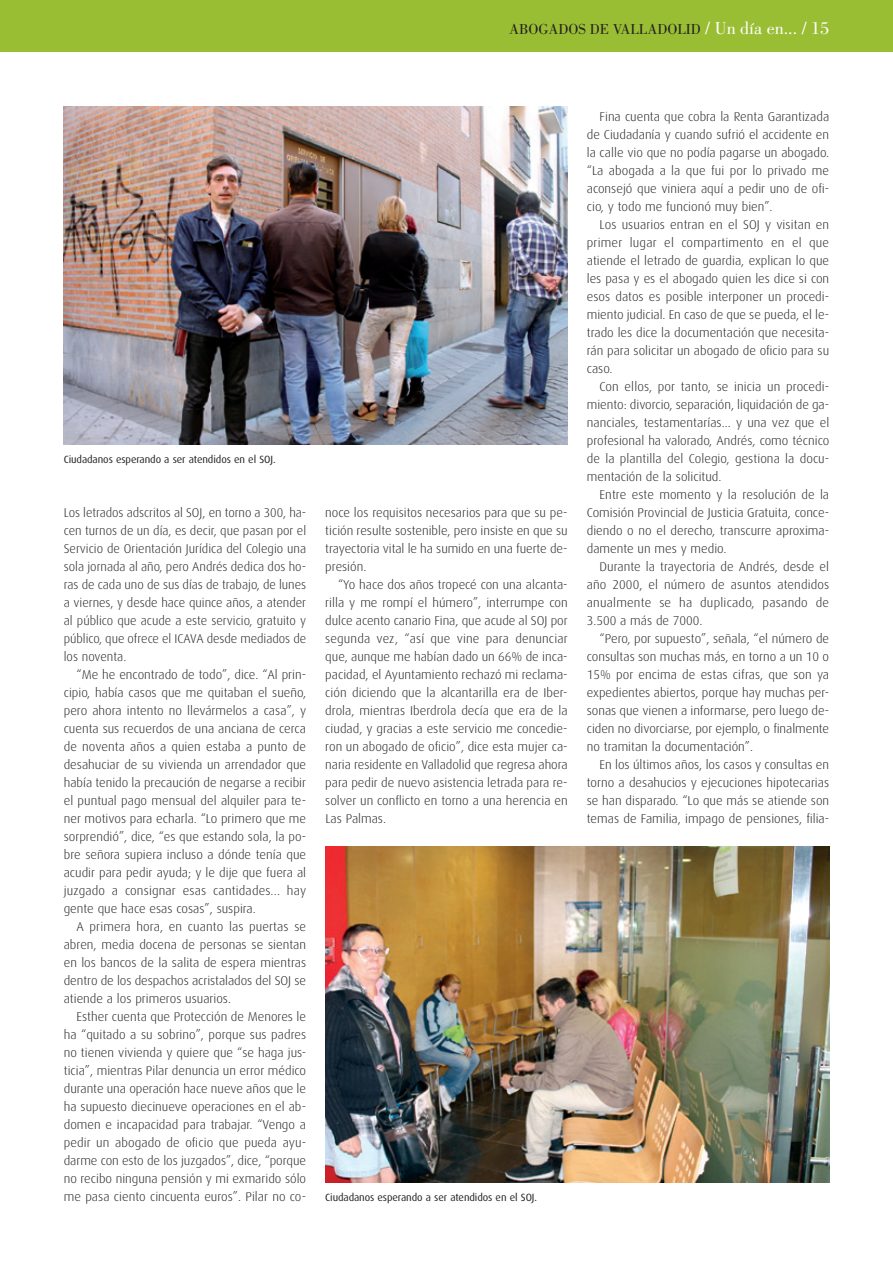
<style>
.page{position:relative;width:893px;height:1263px;background:#fff}
.page>*{position:absolute;margin:0;border:0;box-sizing:border-box;transform-origin:0 0}
.t1{font:15px "Bodoni Std";color:#231f20}
.t2{font:300 12.75px/18px "Dax";color:#231f20;text-align:justify}
.t3{font:10.5px "Dax";letter-spacing:-.01em;color:#231f20}
.s1{font-size:18px;color:#fff}
</style>
<div class="page">
<div style="left:0;top:0;width:893px;height:51px;background:#99bd33"></div>
<img style="left:64px;top:106px;width:504px;height:339px">
<img style="left:325px;top:846px;width:504px;height:336px">
<p class="t1" style="left:509px;top:21px;width:321px">ABOGADOS DE VALLADOLID <span class="s1">/ Un día en... / 15</span></p>
<p class="t3" style="left:64px;top:453px;width:213px">Ciudadanos esperando a ser atendidos en el SOJ.</p>
<p class="t2" style="left:64px;top:504px;width:244px">Los letrados adscritos al SOJ, en torno a 300, ha&shy;cen turnos de un día, es decir, que pasan por el Servicio de Orientación Jurídica del Colegio una sola jornada al año, pero Andrés dedica dos ho&shy;ras de cada uno de sus días de trabajo, de lunes a viernes, y desde hace quince años, a atender al público que acude a este servicio, gratuito y público, que ofrece el ICAVA desde mediados de los noventa.</p>
<p class="t2" style="left:64px;top:666px;width:244px;text-indent:13px">“Me he encontrado de todo”, dice. “Al prin&shy;cipio, había casos que me quitaban el sueño, pero ahora intento no llevármelos a casa”, y cuenta sus recuerdos de una anciana de cerca de noventa años a quien estaba a punto de desahuciar de su vivienda un arrendador que había tenido la precaución de negarse a recibir el puntual pago mensual del alquiler para te&shy;ner motivos para echarla. “Lo primero que me sorprendió”, dice, “es que estando sola, la po&shy;bre señora supiera incluso a dónde tenía que acudir para pedir ayuda; y le dije que fuera al juzgado a consignar esas cantidades... hay gente que hace esas cosas”, suspira.</p>
<p class="t2" style="left:64px;top:918px;width:244px;text-indent:13px">A primera hora, en cuanto las puertas se abren, media docena de personas se sientan en los bancos de la salita de espera mientras dentro de los despachos acristalados del SOJ se atiende a los primeros usuarios.</p>
<p class="t2" style="left:64px;top:1008px;width:244px;text-indent:13px">Esther cuenta que Protección de Menores le ha “quitado a su sobrino”, porque sus padres no tienen vivienda y quiere que “se haga jus&shy;ticia”, mientras Pilar denuncia un error médico durante una operación hace nueve años que le ha supuesto diecinueve operaciones en el ab&shy;domen e incapacidad para trabajar. “Vengo a pedir un abogado de oficio que pueda ayu&shy;darme con esto de los juzgados”, dice, “porque no recibo ninguna pensión y mi exmarido sólo me pasa ciento cincuenta euros”. Pilar no co-</p>
<p class="t2" style="left:325px;top:504px;width:244px">noce los requisitos necesarios para que su pe&shy;tición resulte sostenible, pero insiste en que su trayectoria vital le ha sumido en una fuerte de&shy;presión.</p>
<p class="t2" style="left:325px;top:576px;width:244px;text-indent:13px">“Yo hace dos años tropecé con una alcanta&shy;rilla y me rompí el húmero”, interrumpe con dulce acento canario Fina, que acude al SOJ por segunda vez, “así que vine para denunciar que, aunque me habían dado un 66% de inca&shy;pacidad, el Ayuntamiento rechazó mi reclama&shy;ción diciendo que la alcantarilla era de Iber&shy;drola, mientras Iberdrola decía que era de la ciudad, y gracias a este servicio me concedie&shy;ron un abogado de oficio”, dice esta mujer ca&shy;naria residente en Valladolid que regresa ahora para pedir de nuevo asistencia letrada para re&shy;solver un conflicto en torno a una herencia en Las Palmas.</p>
<p class="t2" style="left:587px;top:108px;width:244px;text-indent:13px">Fina cuenta que cobra la Renta Garantizada de Ciudadanía y cuando sufrió el accidente en la calle vio que no podía pagarse un abogado. “La abogada a la que fui por lo privado me aconsejó que viniera aquí a pedir uno de ofi&shy;cio, y todo me funcionó muy bien”.</p>
<p class="t2" style="left:587px;top:216px;width:244px;text-indent:13px">Los usuarios entran en el SOJ y visitan en primer lugar el compartimento en el que atiende el letrado de guardia, explican lo que les pasa y es el abogado quien les dice si con esos datos es posible interponer un procedi&shy;miento judicial. En caso de que se pueda, el le&shy;trado les dice la documentación que necesita&shy;rán para solicitar un abogado de oficio para su caso.</p>
<p class="t2" style="left:587px;top:378px;width:244px;text-indent:13px">Con ellos, por tanto, se inicia un procedi&shy;miento: divorcio, separación, liquidación de ga&shy;nanciales, testamentarías... y una vez que el profesional ha valorado, Andrés, como técnico de la plantilla del Colegio, gestiona la docu&shy;mentación de la solicitud.</p>
<p class="t2" style="left:587px;top:486px;width:244px;text-indent:13px">Entre este momento y la resolución de la Comisión Provincial de Justicia Gratuita, conce&shy;diendo o no el derecho, transcurre aproxima&shy;damente un mes y medio.</p>
<p class="t2" style="left:587px;top:558px;width:244px;text-indent:13px">Durante la trayectoria de Andrés, desde el año 2000, el número de asuntos atendidos anualmente se ha duplicado, pasando de 3.500 a más de 7000.</p>
<p class="t2" style="left:587px;top:630px;width:244px;text-indent:13px">“Pero, por supuesto”, señala, “el número de consultas son muchas más, en torno a un 10 o 15% por encima de estas cifras, que son ya expedientes abiertos, porque hay muchas per&shy;sonas que vienen a informarse, pero luego de&shy;ciden no divorciarse, por ejemplo, o finalmente no tramitan la documentación”.</p>
<p class="t2" style="left:587px;top:756px;width:244px;text-indent:13px">En los últimos años, los casos y consultas en torno a desahucios y ejecuciones hipotecarias se han disparado. “Lo que más se atiende son temas de Familia, impago de pensiones, filia-</p>
<p class="t3" style="left:325px;top:1191px;width:213px">Ciudadanos esperando a ser atendidos en el SOJ.</p>
</div>
